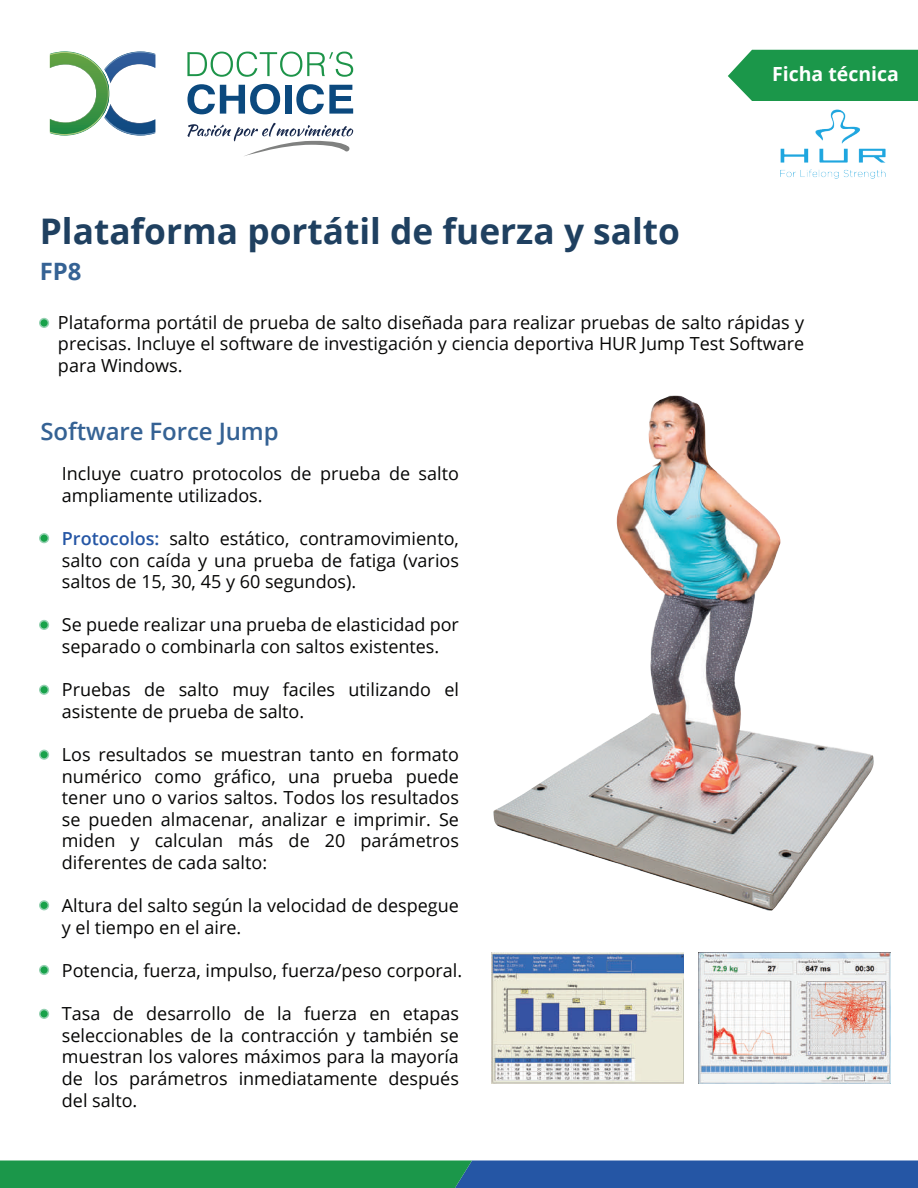
<style>
.page{position:relative;width:918px;height:1188px;background:#fff}
.page>*{position:absolute;margin:0;border:0;box-sizing:border-box;transform-origin:0 0}
.t1{font:700 35.25px "Open Sans";color:#1f4060}
.t2{font:600 24px "Open Sans";letter-spacing:-.005em;color:#356294}
.t3{font:700 24px "Open Sans";color:#356294}
.t4{font:700 19.5px "Open Sans";color:#fff}
.t5{font:18px/21.6px "Open Sans";color:#050504;text-align:justify}
.s1{font-weight:600;color:#2556a5}
</style>
<div class="page">
<div style="left:728px;top:50px;width:190px;height:51px;background:#1b974a"></div>
<svg style="left:187px;top:84px;width:93px;height:30px"></svg>
<div style="left:285px;top:85px;width:7px;height:29px;background:#0b497e"></div>
<svg style="left:296px;top:84px;width:57px;height:30px"></svg>
<svg style="left:50px;top:51px;width:105px;height:85px"></svg>
<svg style="left:187px;top:123px;width:166px;height:33px"></svg>
<svg style="left:187px;top:52px;width:166px;height:25px"></svg>
<svg style="left:0;top:1160px;width:918px;height:28px;background:#237979"></svg>
<img style="left:780px;top:109px;width:106px;height:70px">
<div style="left:40px;top:319px;width:8px;height:8px;background:#18a24a;border-radius:50%"></div>
<div style="left:39px;top:318px;width:10px;height:10px;border:2px solid #95d1b2;border-radius:50%"></div>
<div style="left:40px;top:534px;width:8px;height:9px;background:#18a24a;border-radius:50%"></div>
<div style="left:39px;top:533px;width:10px;height:10px;border:2px solid #95d1b2;border-radius:50%"></div>
<div style="left:40px;top:621px;width:8px;height:8px;background:#18a24a;border-radius:50%"></div>
<div style="left:39px;top:620px;width:10px;height:10px;border:2px solid #95d1b2;border-radius:50%"></div>
<div style="left:40px;top:685px;width:8px;height:9px;background:#18a24a;border-radius:50%"></div>
<div style="left:39px;top:685px;width:10px;height:10px;border:2px solid #95d1b2;border-radius:50%"></div>
<div style="left:40px;top:750px;width:8px;height:9px;background:#18a24a;border-radius:50%"></div>
<div style="left:39px;top:750px;width:10px;height:10px;border:2px solid #95d1b2;border-radius:50%"></div>
<div style="left:40px;top:901px;width:8px;height:9px;background:#18a24a;border-radius:50%"></div>
<div style="left:39px;top:900px;width:10px;height:10px;border:2px solid #95d1b2;border-radius:50%"></div>
<div style="left:40px;top:966px;width:8px;height:8px;background:#18a24a;border-radius:50%"></div>
<div style="left:39px;top:965px;width:10px;height:10px;border:2px solid #95d1b2;border-radius:50%"></div>
<div style="left:40px;top:1010px;width:8px;height:8px;background:#18a24a;border-radius:50%"></div>
<div style="left:39px;top:1009px;width:10px;height:10px;border:2px solid #95d1b2;border-radius:50%"></div>
<img style="left:493px;top:396px;width:381px;height:515px">
<img style="left:492px;top:953px;width:192px;height:131px">
<img style="left:698px;top:953px;width:192px;height:131px">
<h1 class="t1" style="left:40px;top:206px;width:642px">Plataforma portátil de fuerza y salto</h1>
<h2 class="t3" style="left:40px;top:254px;width:43px">FP8</h2>
<p class="t4" style="left:772px;top:60px;width:128px">Ficha técnica</p>
<p class="t5" style="left:58px;top:311px;width:748px">Plataforma portátil de prueba de salto diseñada para realizar pruebas de salto rápidas y precisas. Incluye el software de investigación y ciencia deportiva HUR Jump Test Software para Windows.</p>
<h2 class="t2" style="left:41px;top:415px;width:240px">Software Force Jump</h2>
<p class="t5" style="left:62px;top:462px;width:399px">Incluye cuatro protocolos de prueba de salto ampliamente utilizados.</p>
<p class="t5" style="left:62px;top:527px;width:399px"><span class="s1">Protocolos:</span> salto estático, contramovimiento, salto con caída y una prueba de fatiga (varios saltos de 15, 30, 45 y 60 segundos).</p>
<p class="t5" style="left:62px;top:614px;width:399px">Se puede realizar una prueba de elasticidad por separado o combinarla con saltos existentes.</p>
<p class="t5" style="left:62px;top:678px;width:399px">Pruebas de salto muy faciles utilizando el asistente de prueba de salto.</p>
<p class="t5" style="left:62px;top:743px;width:399px">Los resultados se muestran tanto en formato numérico como gráfico, una prueba puede tener uno o varios saltos. Todos los resultados se pueden almacenar, analizar e imprimir. Se miden y calculan más de 20 parámetros diferentes de cada salto:</p>
<p class="t5" style="left:62px;top:894px;width:399px">Altura del salto según la velocidad de despegue y el tiempo en el aire.</p>
<p class="t5" style="left:62px;top:959px;width:402px">Potencia, fuerza, impulso, fuerza/peso corporal.</p>
<p class="t5" style="left:62px;top:1002px;width:399px">Tasa de desarrollo de la fuerza en etapas seleccionables de la contracción y también se muestran los valores máximos para la mayoría de los parámetros inmediatamente después del salto.</p>
</div>
